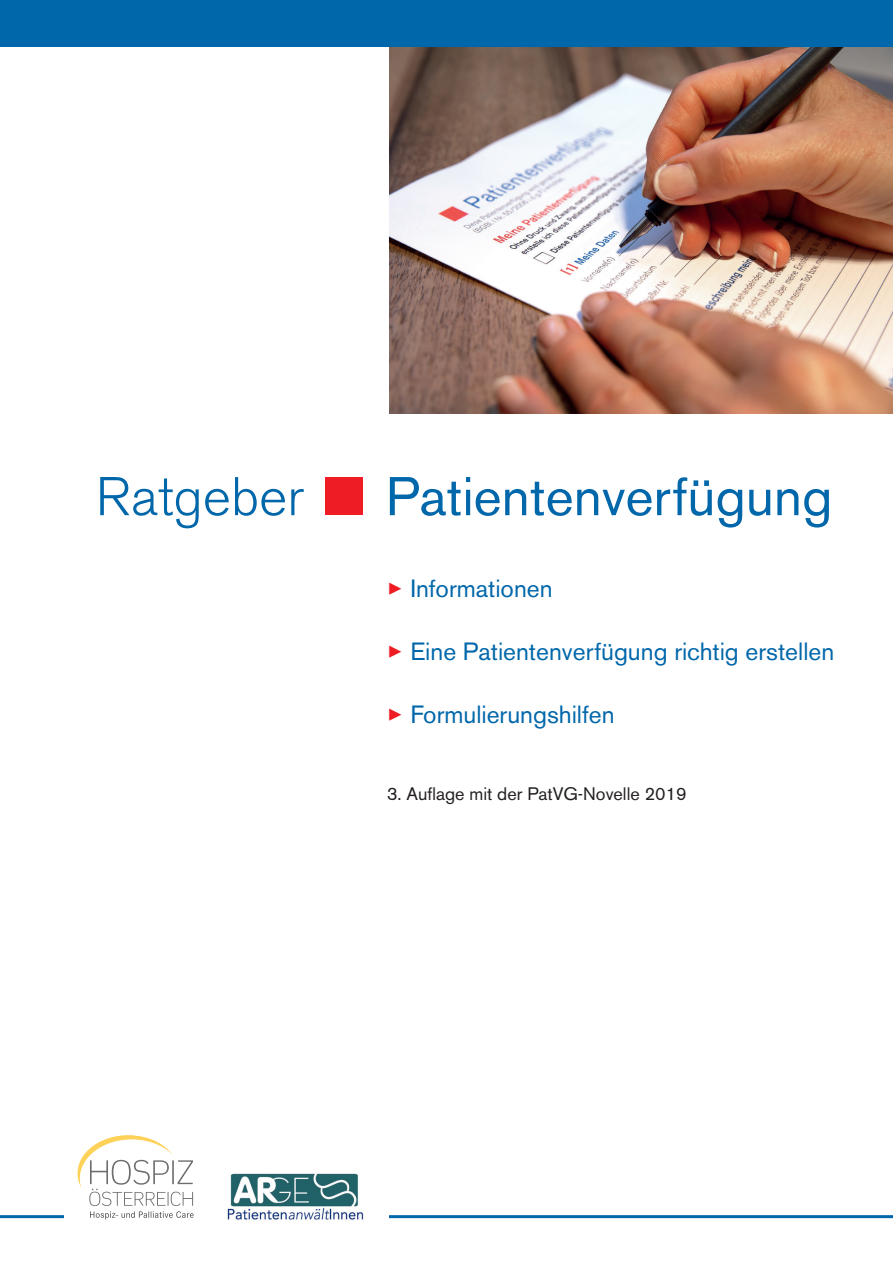
<style>
.page{position:relative;width:893px;height:1263px;background:#fff}
.page>*{position:absolute;margin:0;border:0;box-sizing:border-box;transform-origin:0 0}
.t1{font:54px "Akzidenz Grotesk BE";color:#0067aa}
.t2{font:300 54px "Akzidenz Grotesk BE";color:#0067aa}
.t3{font:24.75px "Akzidenz Grotesk BE";color:#0067aa}
.t4{font:18px "Akzidenz Grotesk BE";color:#231f20}
.s1{color:#ee1d23}
</style>
<div class="page">
<hr style="left:0;top:1215px;width:893px;height:3px;background:#0067aa">
<div style="left:64px;top:1134px;width:149px;height:101px;background:#fff"></div>
<svg style="left:77px;top:1134px;width:117px;height:85px"></svg>
<div style="left:209px;top:1163px;width:180px;height:73px;background:#fff"></div>
<img style="left:227px;top:1173px;width:137px;height:47px">
<div style="left:325px;top:477px;width:38px;height:38px;background:#ee1d23"></div>
<img style="left:389px;top:47px;width:504px;height:366px">
<div style="left:0;top:0;width:893px;height:47px;background:#0067aa"></div>
<h1 class="t2" style="left:96px;top:466px;width:210px">Ratgeber</h1>
<h1 class="t1" style="left:386px;top:464px;width:448px">Patientenverfügung</h1>
<p class="t3" style="left:387px;top:574px;width:167px"><span class="s1">✓</span> Informationen</p>
<p class="t3" style="left:387px;top:637px;width:449px"><span class="s1">✓</span> Eine Patientenverfügung richtig erstellen</p>
<p class="t3" style="left:387px;top:700px;width:229px"><span class="s1">✓</span> Formulierungshilfen</p>
<p class="t4" style="left:387px;top:783px;width:301px">3. Auflage mit der PatVG-Novelle 2019</p>
</div>
